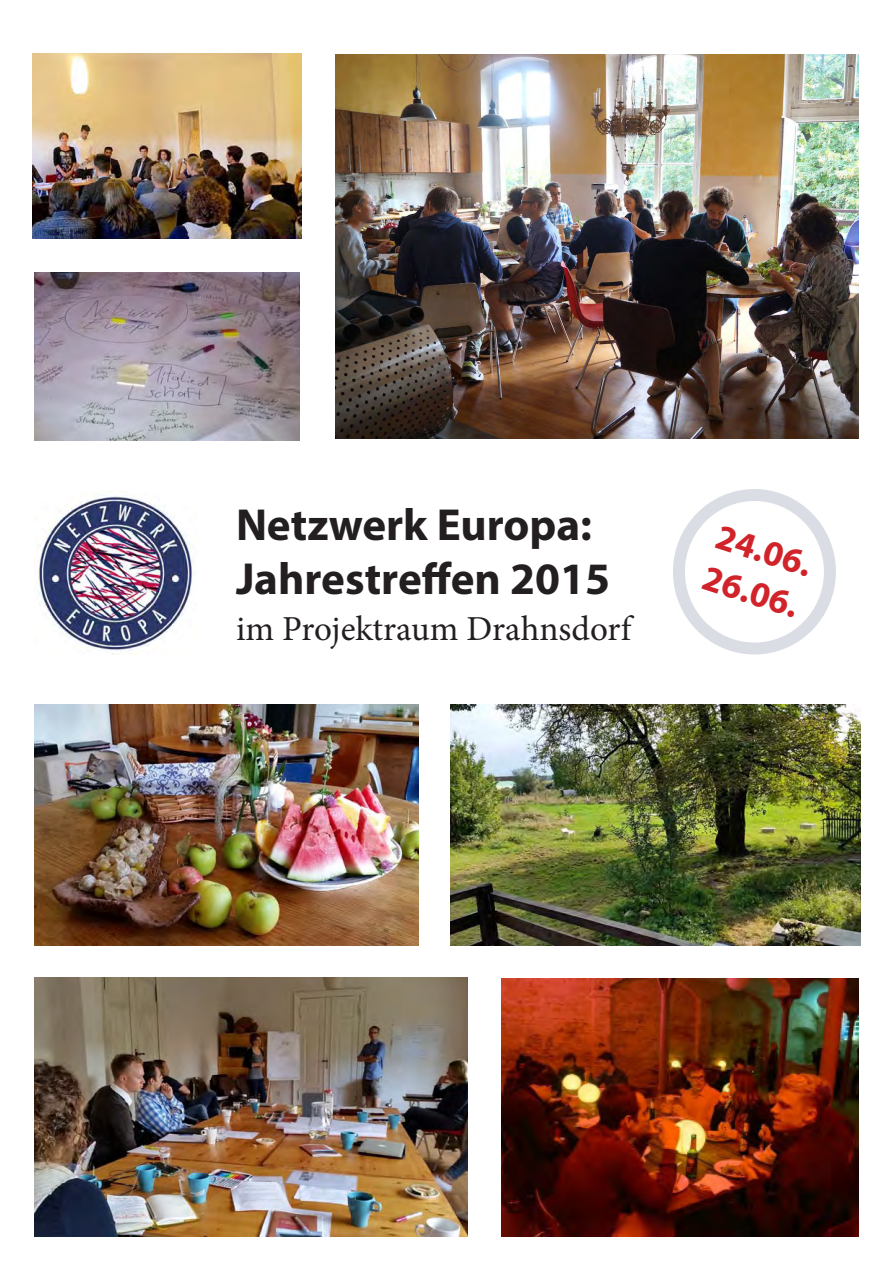
<style>
.page{position:relative;width:893px;height:1263px;background:#fff}
.page>*{position:absolute;margin:0;border:0;box-sizing:border-box;transform-origin:0 0}
.t1{font:700 45.15px/54.2px "Myriad Pro";color:#231f20}
.t2{font:700 36px/43.2px "Myriad Pro";color:#d1232a}
.t3{font:35.1px "Minion Pro";color:#231f20}
</style>
<div class="page">
<img style="left:34px;top:491px;width:161px;height:163px">
<img style="left:33px;top:53px;width:268px;height:185px">
<img style="left:502px;top:978px;width:357px;height:258px">
<img style="left:34px;top:704px;width:384px;height:242px">
<img style="left:34px;top:977px;width:434px;height:259px">
<img style="left:336px;top:54px;width:523px;height:385px">
<img style="left:451px;top:705px;width:409px;height:240px">
<img style="left:34px;top:272px;width:266px;height:168px">
<div style="left:673px;top:489px;width:163px;height:165px;border:12px solid #2b3767;border-radius:50%"></div>
<p class="t1" style="left:236px;top:496px;width:376px">Netzwerk Europa:<br>Jahrestreffen 2015</p>
<p class="t3" style="left:236px;top:605px;width:397px">im Projektraum Drahnsdorf</p>
<p class="t2" style="left:724px;top:513px;width:100px;rotate:18deg">24.06.<br>26.06.</p>
</div>
